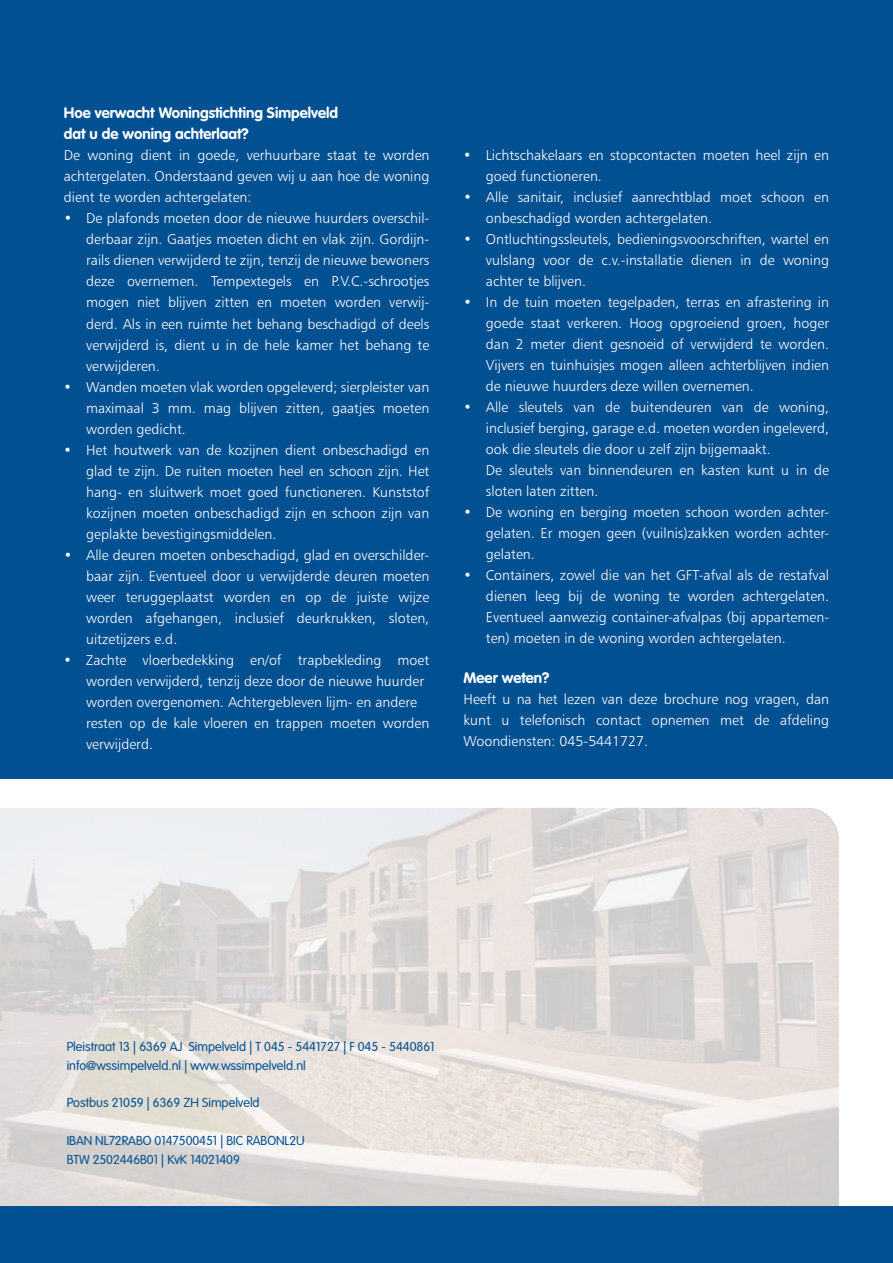
<style>
.page{position:relative;width:893px;height:1263px;background:#fff}
.page>*{position:absolute;margin:0;border:0;box-sizing:border-box;transform-origin:0 0}
.t1{font:700 15px/21px "VAG Rounded";color:#fff}
.t2{font:14.25px/21px "Humanist 777 BT Light B";color:#fff;text-align:justify}
.t3{font:300 12.75px/18.8px "VAG Rounded";color:#005092}
</style>
<div class="page">
<div style="left:0;top:0;width:893px;height:778px;background:#005092"></div>
<svg style="left:0;top:808px;width:839px;height:399px;background:#e2dedc"></svg>
<div style="left:0;top:1207px;width:893px;height:56px;background:#005092"></div>
<p class="t1" style="left:64px;top:103px;width:276px">Hoe verwacht Woningstichting Simpelveld dat u de woning achterlaat?</p>
<p class="t2" style="left:64px;top:145px;width:367px">De woning dient in goede, verhuurbare staat te worden achtergelaten. Onderstaand geven wij u aan hoe de woning dient te worden achtergelaten:</p>
<p class="t2" style="left:86px;top:208px;width:345px;text-indent:-22px">• De plafonds moeten door de nieuwe huurders overschil&shy;derbaar zijn. Gaatjes moeten dicht en vlak zijn. Gordijn&shy;rails dienen verwijderd te zijn, tenzij de nieuwe bewoners deze overnemen. Tempextegels en P.V.C.-schrootjes mogen niet blijven zitten en moeten worden verwij&shy;derd. Als in een ruimte het behang beschadigd of deels verwijderd is, dient u in de hele kamer het behang te verwijderen.</p>
<p class="t2" style="left:86px;top:376px;width:345px;text-indent:-22px">• Wanden moeten vlak worden opgeleverd; sierpleister van maximaal 3 mm. mag blijven zitten, gaatjes moeten worden gedicht.</p>
<p class="t2" style="left:86px;top:439px;width:345px;text-indent:-23px">• Het houtwerk van de kozijnen dient onbeschadigd en glad te zijn. De ruiten moeten heel en schoon zijn. Het hang- en sluitwerk moet goed functioneren. Kunststof kozijnen moeten onbeschadigd zijn en schoon zijn van geplakte bevestigingsmiddelen.</p>
<p class="t2" style="left:86px;top:544px;width:345px;text-indent:-22px">• Alle deuren moeten onbeschadigd, glad en overschilder&shy;baar zijn. Eventueel door u verwijderde deuren moeten weer teruggeplaatst worden en op de juiste wijze worden afgehangen, inclusief deurkrukken, sloten, uitzetijzers e.d.</p>
<p class="t2" style="left:86px;top:649px;width:345px;text-align:left;text-indent:-22px">• Zachte vloerbedekking en/of trapbekleding moet worden verwijderd, tenzij deze door de nieuwe huurder worden overgenomen. Achtergebleven lijm- en andere resten op de kale vloeren en trappen moeten worden verwijderd.</p>
<p class="t2" style="left:486px;top:144px;width:345px;text-indent:-23px">• Lichtschakelaars en stopcontacten moeten heel zijn en goed functioneren.</p>
<p class="t2" style="left:486px;top:186px;width:345px;text-indent:-23px">• Alle sanitair, inclusief aanrechtblad moet schoon en onbeschadigd worden achtergelaten.</p>
<p class="t2" style="left:486px;top:229px;width:345px;text-indent:-23px">• Ontluchtingssleutels, bedieningsvoorschriften, wartel en vulslang voor de c.v.-installatie dienen in de woning achter te blijven.</p>
<p class="t2" style="left:486px;top:292px;width:345px;text-indent:-23px">• In de tuin moeten tegelpaden, terras en afrastering in goede staat verkeren. Hoog opgroeiend groen, hoger dan 2 meter dient gesnoeid of verwijderd te worden.<br>Vijvers en tuinhuisjes mogen alleen achterblijven indien de nieuwe huurders deze willen overnemen.</p>
<p class="t2" style="left:486px;top:397px;width:345px;text-align:left;text-indent:-22px">• Alle sleutels van de buitendeuren van de woning, inclusief berging, garage e.d. moeten worden ingeleverd, ook die sleutels die door u zelf zijn bijgemaakt.<br>De sleutels van binnendeuren en kasten kunt u in de sloten laten zitten.</p>
<p class="t2" style="left:486px;top:502px;width:345px;text-indent:-23px">• De woning en berging moeten schoon worden achter&shy;gelaten. Er mogen geen (vuilnis)zakken worden achter&shy;gelaten.</p>
<p class="t2" style="left:486px;top:565px;width:345px;text-indent:-22px">• Containers, zowel die van het GFT-afval als de restafval dienen leeg bij de woning te worden achtergelaten.<br>Eventueel aanwezig container-afvalpas (bij appartemen&shy;ten) moeten in de woning worden achtergelaten.</p>
<p class="t1" style="left:463px;top:668px;width:87px">Meer weten?</p>
<p class="t2" style="left:463px;top:688px;width:367px">Heeft u na het lezen van deze brochure nog vragen, dan kunt u telefonisch contact opnemen met de afdeling Woondiensten: 045-5441727.</p>
<p class="t3" style="left:67px;top:1038px;width:369px">Pleistraat 13 | 6369 AJ Simpelveld | T 045 - 5441727 | F 045 - 5440861 info@wssimpelveld.nl | www.wssimpelveld.nl</p>
<p class="t3" style="left:67px;top:1094px;width:195px">Postbus 21059 | 6369 ZH Simpelveld</p>
<p class="t3" style="left:67px;top:1131px;width:240px">IBAN NL72RABO 0147500451 | BIC RABONL2U<br>BTW 2502446B01 | KvK 14021409</p>
</div>
